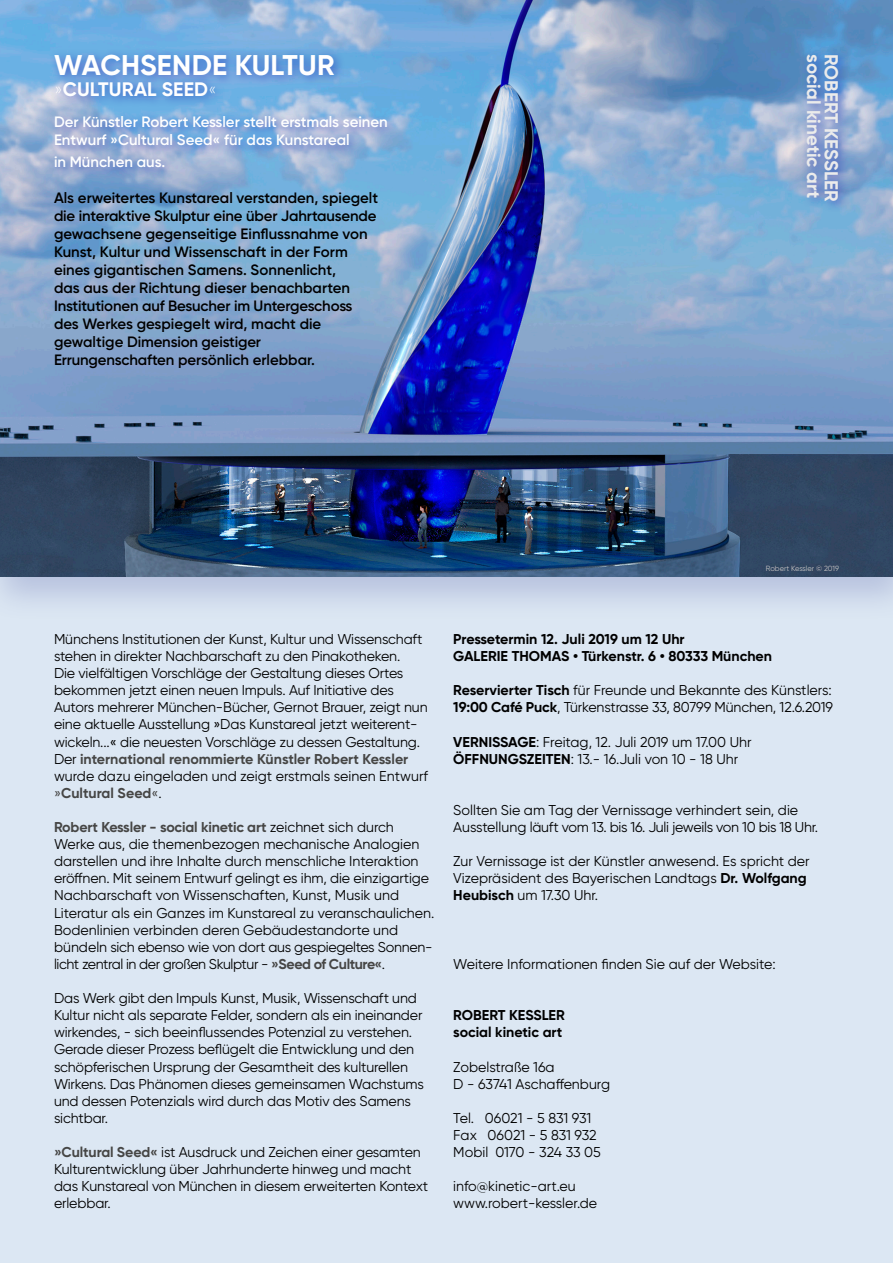
<style>
.page{position:relative;width:893px;height:1263px;background:#dce7f3}
.page>*{position:absolute;margin:0;border:0;box-sizing:border-box;transform-origin:0 0}
.t1{font:700 28.5px "Gilroy";color:#fff}
.t2{font:700 19.5px "Gilroy";color:#fff}
.t3{font:700 18.75px "Gilroy";color:#ebebeb}
.t4{font:600 15px/18px "Gilroy";letter-spacing:-.005em;color:#000}
.t5{font:600 15px/18px "Gilroy";color:#fff}
.t6{font:14.25px/17.1px "Gilroy";letter-spacing:-.01em;color:#000}
.t7{font:700 14.25px/17.1px "Gilroy";color:#000}
.t8{font:7.5px "Gilroy";letter-spacing:-.005em;color:#c5c3c3}
.s1{font-weight:200}
.s2{font-weight:700;color:#464645}
.s3{color:#464645}
.s4{font-weight:700}
</style>
<div class="page">
<div style="left:0;top:0;width:893px;height:622px;background:#4d57a3;opacity:.26"></div>
<img style="left:0;top:0;width:893px;height:577px">
<div style="left:801px;top:49px;width:49px;height:164px;background:#1f29b4;opacity:.59"></div>
<div style="left:49px;top:49px;width:350px;height:130px;background:#1f29b4;opacity:.59"></div>
<h1 class="t1" style="left:54px;top:47px;width:47px">Wachsende</h1>
<h1 class="t1" style="left:235px;top:47px;width:35px">Kultur</h1>
<h2 class="t2" style="left:54px;top:77px;width:22px"><span class="s1">»</span>cultural</h2>
<h2 class="t2" style="left:162px;top:77px;width:57px">Seed<span class="s1">«</span></h2>
<p class="t5" style="left:54px;top:113px;width:335px">Der Künstler Robert Kessler stellt erstmals seinen<br>Entwurf »Cultural Seed« für das Kunstareal</p>
<p class="t5" style="left:54px;top:153px;width:113px">in München aus.</p>
<p class="t4" style="left:54px;top:188px;width:326px">Als erweitertes Kunstareal verstanden, spiegelt die interaktive Skulptur eine über Jahrtausende gewachsene gegenseitige Einflussnahme von Kunst, Kultur und Wissenschaft in der Form eines gigantischen Samens. Sonnenlicht,<br>das aus der Richtung dieser benachbarten Institutionen auf Besucher im Untergeschoss des Werkes gespiegelt wird, macht die gewaltige Dimension geistiger Errungenschaften persönlich erlebbar.</p>
<h3 class="t3" style="left:825px;top:54px;width:146px;rotate:90deg">social kinetic art</h3>
<h3 class="t3" style="left:843px;top:54px;width:149px;rotate:90deg">ROBERT KESSLER</h3>
<p class="t8" style="left:766px;top:564px;width:75px">Robert Kessler © 2019</p>
<p class="t6" style="left:54px;top:630px;width:376px">Münchens Institutionen der Kunst, Kultur und Wissenschaft stehen in direkter Nachbarschaft zu den Pinakotheken.<br>Die vielfältigen Vorschläge der Gestaltung dieses Ortes bekommen jetzt einen neuen Impuls. Auf Initiative des Autors mehrerer München-Bücher, Gernot Brauer, zeigt nun eine aktuelle Ausstellung »Das Kunstareal jetzt weiterent&shy;wickeln...« die neuesten Vorschläge zu dessen Gestaltung.<br>Der <span class="s2">international renommierte Künstler Robert Kessler </span>wurde dazu eingeladen und zeigt erstmals seinen Entwurf <span class="s3">»</span><span class="s2">Cultural Seed</span><span class="s3">«</span>.</p>
<p class="t6" style="left:54px;top:818px;width:382px"><span class="s2">Robert Kessler - social kinetic art</span> zeichnet sich durch Werke aus, die themenbezogen mechanische Analogien darstellen und ihre Inhalte durch menschliche Interaktion eröffnen. Mit seinem Entwurf gelingt es ihm, die einzigartige Nachbarschaft von Wissenschaften, Kunst, Musik und Literatur als ein Ganzes im Kunstareal zu veranschaulichen.<br>Bodenlinien verbinden deren Gebäudestandorte und bündeln sich ebenso wie von dort aus gespiegeltes Sonnen&shy;licht zentral in der großen Skulptur - <span class="s2">»Seed of Culture«</span>.</p>
<p class="t6" style="left:54px;top:989px;width:372px">Das Werk gibt den Impuls Kunst, Musik, Wissenschaft und Kultur nicht als separate Felder, sondern als ein ineinander wirkendes, - sich beeinflussendes Potenzial zu verstehen.<br>Gerade dieser Prozess beflügelt die Entwicklung und den schöpferischen Ursprung der Gesamtheit des kulturellen Wirkens. Das Phänomen dieses gemeinsamen Wachstums und dessen Potenzials wird durch das Motiv des Samens sichtbar.</p>
<p class="t6" style="left:54px;top:1143px;width:376px"><span class="s2">»Cultural Seed«</span> ist Ausdruck und Zeichen einer gesamten Kulturentwicklung über Jahrhunderte hinweg und macht das Kunstareal von München in diesem erweiterten Kontext erlebbar.</p>
<p class="t7" style="left:453px;top:630px;width:320px">Pressetermin 12. Juli 2019 um 12 Uhr<br>GALERIE THOMAS • Türkenstr. 6 • 80333 München</p>
<p class="t6" style="left:453px;top:682px;width:381px"><span class="s4">Reservierter Tisch</span> für Freunde und Bekannte des Künstlers:<br><span class="s4">19:00 Café Puck</span>, Türkenstrasse 33, 80799 München, 12.6.2019</p>
<p class="t6" style="left:453px;top:733px;width:300px"><span class="s4">VERNISSAGE</span>: Freitag, 12. Juli 2019 um 17.00 Uhr<br><span class="s4">ÖFFNUNGSZEITEN</span>: 13.- 16.Juli von 10 - 18 Uhr</p>
<p class="t6" style="left:453px;top:801px;width:366px">Sollten Sie am Tag der Vernissage verhindert sein, die<br>Ausstellung läuft vom 13. bis 16. Juli jeweils von 10 bis 18 Uhr.</p>
<p class="t6" style="left:453px;top:853px;width:358px">Zur Vernissage ist der Künstler anwesend. Es spricht der<br>Vizepräsident des Bayerischen Landtags <span class="s4">Dr. Wolfgang<br>Heubisch</span> um 17.30 Uhr.</p>
<p class="t6" style="left:453px;top:955px;width:324px">Weitere Informationen finden Sie auf der Website:</p>
<p class="t7" style="left:453px;top:1006px;width:113px">ROBERT KESSLER social kinetic art</p>
<p class="t6" style="left:453px;top:1058px;width:158px">Zobelstraße 16a<br>D - 63741 Aschaffenburg</p>
<p class="t6" style="left:453px;top:1109px;width:149px">Tel. 06021 - 5 831 931<br>Fax 06021 - 5 831 932<br>Mobil 0170 - 324 33 05</p>
<p class="t6" style="left:453px;top:1177px;width:145px">info@kinetic-art.eu www.robert-kessler.de</p>
</div>
